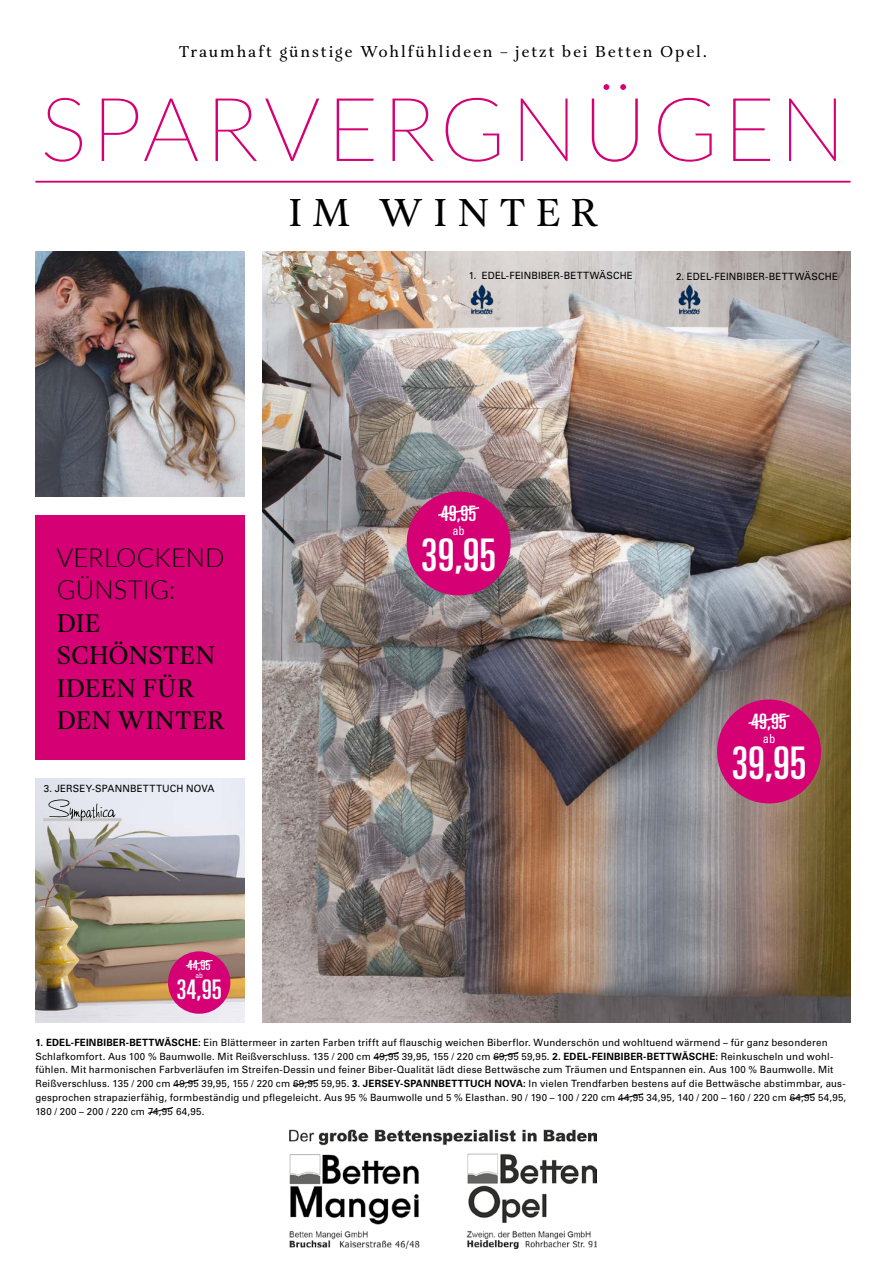
<style>
.page{position:relative;width:886px;height:1276px;background:#fff}
.page>*{position:absolute;margin:0;border:0;box-sizing:border-box;transform-origin:0 0}
.t1{font:100 88.75px "Lato";letter-spacing:.055em;color:#d40074}
.t2{font:ultra-condensed 45px "Univers LT Std";color:#fff}
.t3{font:40px "Aria Text G2";letter-spacing:.255em;color:#000}
.t4{font:ultra-condensed 27px "Univers LT Std";color:#fff}
.t5{font:26.25px/32.5px "Aria Text G2";color:#000;scale:.95 1}
.t6{font:300 26.25px/32.5px "Lato";color:#000}
.t7{font:ultra-condensed 21.25px "Univers LT Std";color:#fff}
.t8{font:16.25px "Aria Text G2";letter-spacing:.115em;color:#000}
.t9{font:ultra-condensed 13.75px "Univers LT Std";color:#fff}
.t10{font:condensed 12.5px "Univers LT Std";color:#fff}
.t11{font:10px/13.8px "Univers LT Std";letter-spacing:.015em;color:#000}
.t12{font:condensed 7.5px "Univers LT Std";color:#fff}
.s1{font-weight:700}
</style>
<div class="page">
<img style="left:35px;top:778px;width:209px;height:244px">
<div style="left:35px;top:515px;width:209px;height:244px;background:#d40074"></div>
<img style="left:35px;top:252px;width:209px;height:244px">
<img style="left:262px;top:252px;width:588px;height:770px">
<svg style="left:373px;top:1052px;width:26px;height:7px"></svg>
<svg style="left:493px;top:1052px;width:26px;height:7px"></svg>
<svg style="left:173px;top:1079px;width:26px;height:7px"></svg>
<svg style="left:293px;top:1079px;width:26px;height:7px"></svg>
<svg style="left:618px;top:1093px;width:26px;height:7px"></svg>
<svg style="left:789px;top:1093px;width:26px;height:7px"></svg>
<svg style="left:148px;top:1107px;width:26px;height:7px"></svg>
<div style="left:168px;top:951px;width:62px;height:62px;background:#d40074;border-radius:50%"></div>
<svg style="left:185px;top:960px;width:28px;height:7px"></svg>
<div style="left:717px;top:699px;width:104px;height:104px;background:#d40074;border-radius:50%"></div>
<svg style="left:748px;top:715px;width:42px;height:9px"></svg>
<div style="left:407px;top:491px;width:104px;height:104px;background:#d40074;border-radius:50%"></div>
<svg style="left:438px;top:507px;width:42px;height:9px"></svg>
<hr style="left:44px;top:818px;width:77px;height:2px;background:#c5c6c6">
<svg style="left:48px;top:799px;width:68px;height:22px"></svg>
<img style="left:469px;top:283px;width:26px;height:31px">
<img style="left:676px;top:283px;width:27px;height:31px">
<hr style="left:35px;top:181px;width:815px;height:2px;background:#d40074">
<img style="left:289px;top:1129px;width:308px;height:121px">
<h3 class="t8" style="left:179px;top:42px;width:530px">Traumhaft günstige Wohlfühlideen – jetzt bei Betten Opel.</h3>
<h1 class="t1" style="left:40px;top:68px;width:807px">SPARVERGNÜGEN</h1>
<h3 class="t3" style="left:288px;top:189px;width:310px">IM WINTER</h3>
<p class="t11" style="left:469px;top:269px;width:166px">1. EDEL-FEINBIBER-BETTWÄSCHE</p>
<p class="t11" style="left:676px;top:269px;width:163px">2. EDEL-FEINBIBER-BETTWÄSCHE</p>
<h3 class="t6" style="left:57px;top:541px;width:169px">VERLOCKEND<br>GÜNSTIG:</h3>
<h3 class="t5" style="left:57px;top:608px;width:178px">DIE<br>SCHÖNSTEN<br>IDEEN FÜR<br>DEN WINTER</h3>
<p class="t11" style="left:44px;top:782px;width:172px">3. JERSEY-SPANNBETTTUCH NOVA</p>
<h3 class="t9" style="left:188px;top:957px;width:25px">44,95</h3>
<p class="t12" style="left:195px;top:970px;width:9px">ab</p>
<h3 class="t4" style="left:177px;top:974px;width:47px">34,95</h3>
<h3 class="t7" style="left:441px;top:501px;width:37px">49,95</h3>
<p class="t10" style="left:452px;top:522px;width:14px">ab</p>
<h2 class="t2" style="left:421px;top:529px;width:77px">39,95</h2>
<h3 class="t7" style="left:751px;top:709px;width:37px">49,95</h3>
<p class="t10" style="left:763px;top:730px;width:14px">ab</p>
<h2 class="t2" style="left:731px;top:737px;width:77px">39,95</h2>
<p class="t11" style="left:35px;top:1035px;width:812px"><span class="s1">1. EDEL-FEINBIBER-BETTWÄSCHE:</span> Ein Blättermeer in zarten Farben trifft auf flauschig weichen Biberflor. Wunderschön und wohltuend wärmend – für ganz besonderen Schlafkomfort. Aus 100 % Baumwolle. Mit Reißverschluss. 135 / 200 cm 49,95 39,95, 155 / 220 cm 69,95 59,95. <span class="s1">2. EDEL-FEINBIBER-BETTWÄSCHE:</span> Reinkuscheln und wohl&shy;fühlen. Mit harmonischen Farbverläufen im Streifen-Dessin und feiner Biber-Qualität lädt diese Bettwäsche zum Träumen und Entspannen ein. Aus 100 % Baumwolle. Mit Reißverschluss. 135 / 200 cm 49,95 39,95, 155 / 220 cm 69,95 59,95. <span class="s1">3. JERSEY-SPANNBETTTUCH NOVA:</span> In vielen Trendfarben bestens auf die Bettwäsche abstimmbar, aus&shy;gesprochen strapazierfähig, formbeständig und pflegeleicht. Aus 95 % Baumwolle und 5 % Elasthan. 90 / 190 – 100 / 220 cm 44,95 34,95, 140 / 200 – 160 / 220 cm 64,95 54,95, 180 / 200 – 200 / 220 cm 74,95 64,95.</p>
</div>
